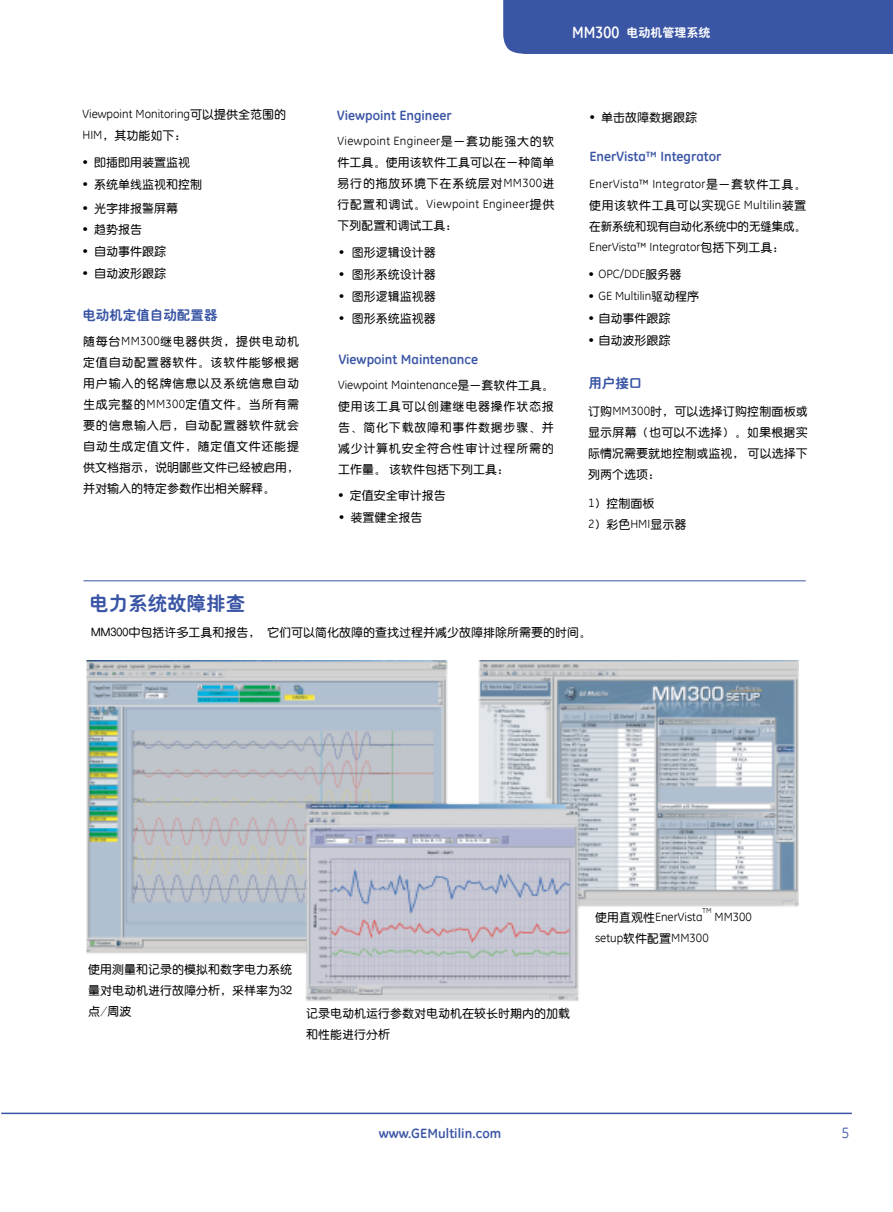
<style>
.page{position:relative;width:893px;height:1212px;background:#fff}
.page>*{position:absolute;margin:0;border:0;box-sizing:border-box;transform-origin:0 0}
.t1{font:19.5px "HY Cu Yuan J";color:#3a55a5}
.t2{font:15px "GE Inspira";color:#3a55a5}
.t3{font:700 13.5px "GE Inspira";color:#3a55a5}
.t4{font:13.5px "HY Cu Yuan J";color:#3a55a5}
.t5{font:12px/21px "HY Zhong Yuan J";color:#000;text-align:justify}
.t6{font:12px "GE Inspira";color:#000}
.t7{font:12px "GE Inspira";letter-spacing:.03em;color:#000}
.t8{font:12px "GE Inspira";letter-spacing:.025em;color:#000}
.t9{font:12px "HY Cu Yuan J";color:#fff}
.t10{font:7.2px "GE Inspira";color:#000}
.s1{font-family:"HY Zhong Yuan J"}
.s2{font-family:"GE Inspira"}
.s3{font-family:"GE Inspira";font-weight:700;font-size:16.5px}
</style>
<div class="page">
<hr style="left:1px;top:1112px;width:851px;height:2px;background:#3a55a5">
<img style="left:86px;top:660px;width:712px;height:341px">
<hr style="left:83px;top:580px;width:723px;height:1px;background:#3a55a5">
<div style="left:503px;top:0;width:390px;height:54px;background:#3b55a5"></div>
<p class="t6" style="left:82px;top:106px;width:205px">Viewpoint Monitoring<span class="s1">可以提供全范围的</span></p>
<p class="t5" style="left:82px;top:125px;width:105px"><span class="s2">HIM</span>，其功能如下：</p>
<p class="t5" style="left:82px;top:152px;width:109px"><span class="s2">•</span> 即插即用装置监视</p>
<p class="t5" style="left:82px;top:174px;width:121px"><span class="s2">•</span> 系统单线监视和控制</p>
<p class="t5" style="left:82px;top:198px;width:97px"><span class="s2">•</span> 光字排报警屏幕</p>
<p class="t5" style="left:82px;top:219px;width:61px"><span class="s2">•</span> 趋势报告</p>
<p class="t5" style="left:82px;top:241px;width:85px"><span class="s2">•</span> 自动事件跟踪</p>
<p class="t5" style="left:82px;top:263px;width:85px"><span class="s2">•</span> 自动波形跟踪</p>
<p class="t4" style="left:82px;top:308px;width:137px">电动机定值自动配置器</p>
<p class="t5" style="left:83px;top:331px;width:217px">随每台<span class="s2">MM300</span>继电器供货，提供电动机定值自动配置器软件。该软件能够根据用户输入的铭牌信息以及系统信息自动生成完整的<span class="s2">MM300</span>定值文件。当所有需要的信息输入后，自动配置器软件就会自动生成定值文件，随定值文件还能提供文档指示，说明哪些文件已经被启用，并对输入的特定参数作出相关解释。</p>
<h1 class="t1" style="left:89px;top:594px;width:158px">电力系统故障排查</h1>
<p class="t9" style="left:572px;top:27px;width:140px"><span class="s3">MM300</span> 电动机管理系统</p>
<p class="t3" style="left:337px;top:107px;width:116px">Viewpoint Engineer</p>
<p class="t7" style="left:338px;top:133px;width:219px">Viewpoint Engineer<span class="s1">是一套功能强大的软</span></p>
<p class="t5" style="left:337px;top:152px;width:219px">件工具。使用该软件工具可以在一种简单易行的拖放环境下在系统层对<span class="s2">MM300</span>进</p>
<p class="t7" style="left:337px;top:196px;width:219px"><span class="s1">行配置和调试。</span>Viewpoint Engineer<span class="s1">提供</span></p>
<p class="t5" style="left:337px;top:215px;width:121px">下列配置和调试工具：</p>
<p class="t5" style="left:339px;top:242px;width:99px"><span class="s2">•</span> 图形逻辑设计器</p>
<p class="t5" style="left:339px;top:264px;width:99px"><span class="s2">•</span> 图形系统设计器</p>
<p class="t5" style="left:339px;top:286px;width:99px"><span class="s2">•</span> 图形逻辑监视器</p>
<p class="t5" style="left:339px;top:308px;width:99px"><span class="s2">•</span> 图形系统监视器</p>
<p class="t3" style="left:339px;top:351px;width:141px">Viewpoint Maintenance</p>
<p class="t6" style="left:338px;top:377px;width:217px">Viewpoint Maintenance<span class="s1">是一套软件工具。</span></p>
<p class="t5" style="left:338px;top:396px;width:217px">使用该工具可以创建继电器操作状态报告、简化下载故障和事件数据步骤、并减少计算机安全符合性审计过程所需的工作量。该软件包括下列工具：</p>
<p class="t5" style="left:338px;top:485px;width:109px"><span class="s2">•</span> 定值安全审计报告</p>
<p class="t5" style="left:339px;top:507px;width:85px"><span class="s2">•</span> 装置健全报告</p>
<p class="t5" style="left:589px;top:107px;width:109px"><span class="s2">•</span> 单击故障数据跟踪</p>
<p class="t3" style="left:589px;top:148px;width:133px">EnerVista™ Integrator</p>
<p class="t8" style="left:589px;top:176px;width:218px">EnerVista™ Integrator<span class="s1">是一套软件工具。</span></p>
<p class="t5" style="left:589px;top:195px;width:218px">使用该软件工具可以实现<span class="s2">GE Multilin</span>装置在新系统和现有自动化系统中的无缝集成。</p>
<p class="t6" style="left:589px;top:239px;width:197px">EnerVista™ Integrator<span class="s1">包括下列工具：</span></p>
<p class="t6" style="left:588px;top:267px;width:94px">• OPC/DDE<span class="s1">服务器</span></p>
<p class="t6" style="left:588px;top:288px;width:112px">• GE Multilin<span class="s1">驱动程序</span></p>
<p class="t5" style="left:588px;top:308px;width:84px"><span class="s2">•</span> 自动事件跟踪</p>
<p class="t5" style="left:588px;top:329px;width:84px"><span class="s2">•</span> 自动波形跟踪</p>
<p class="t4" style="left:588px;top:377px;width:55px">用户接口</p>
<p class="t5" style="left:588px;top:401px;width:221px">订购<span class="s2">MM300</span>时，可以选择订购控制面板或显示屏幕（也可以不选择）。如果根据实际情况需要就地控制或监视，可以选择下列两个选项：</p>
<p class="t5" style="left:588px;top:493px;width:100px"><span class="s2">1</span>）控制面板<br><span class="s2">2</span>）彩色<span class="s2">HMI</span>显示器</p>
<p class="t5" style="left:91px;top:621px;width:502px">MM300中包括许多工具和报告，它们可以简化故障的查找过程并减少故障排除所需要的时间。</p>
<p class="t5" style="left:88px;top:959px;width:206px">使用测量和记录的模拟和数字电力系统量对电动机进行故障分析，采样率为32点/周波</p>
<p class="t5" style="left:306px;top:1003px;width:265px">记录电动机运行参数对电动机在较长时期内的加载和性能进行分析</p>
<p class="t10" style="left:703px;top:906px;width:10px">TM</p>
<p class="t6" style="left:595px;top:909px;width:109px"><span class="s1">使用直观性</span>EnerVista</p>
<p class="t6" style="left:715px;top:909px;width:39px">MM300</p>
<p class="t6" style="left:595px;top:930px;width:115px">setup<span class="s1">软件配置</span>MM300</p>
<p class="t3" style="left:379px;top:1125px;width:124px">www.GEMultilin.com</p>
<p class="t2" style="left:841px;top:1123px;width:9px">5</p>
</div>
